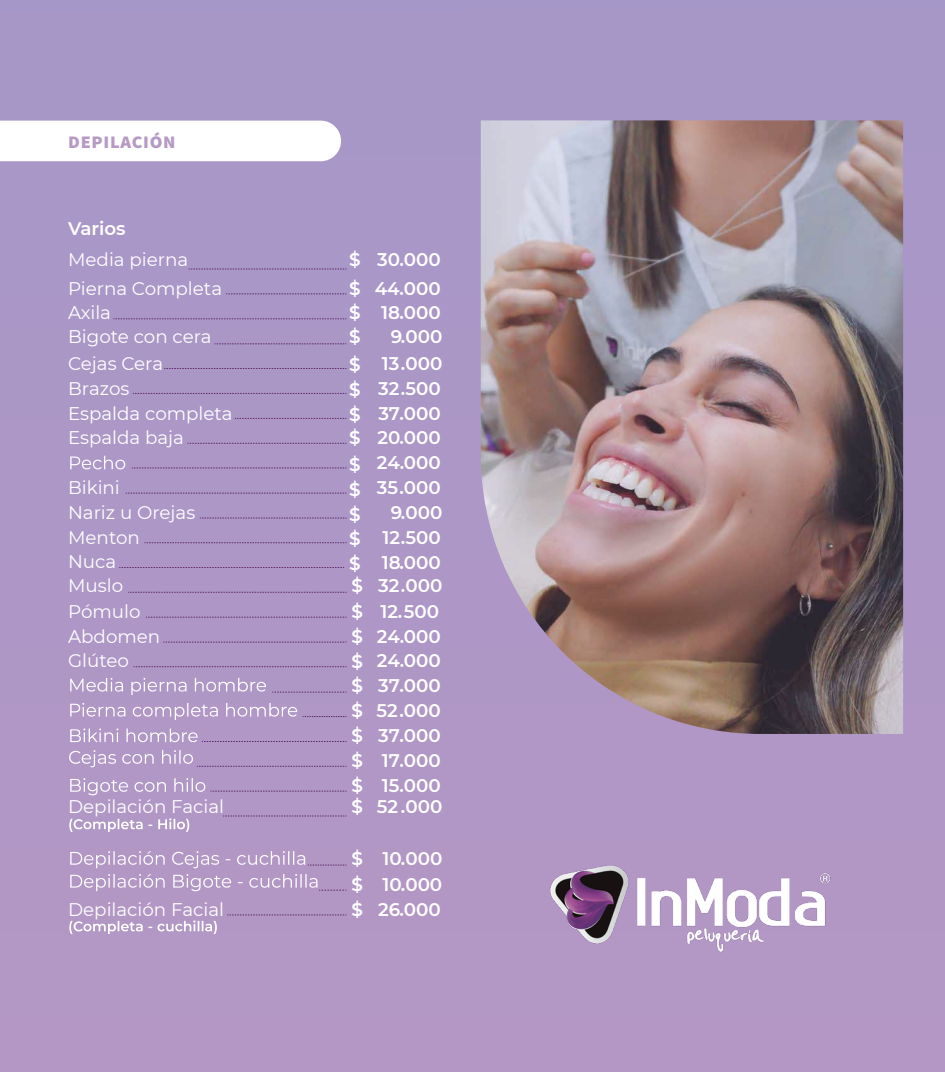
<style>
.page{position:relative;width:945px;height:1072px;background:#ae97c6}
.page>*{position:absolute;margin:0;border:0;box-sizing:border-box;transform-origin:0 0}
.t1{font:600 18.29px "Montserrat";color:#fff}
.t2{font:18.29px "Montserrat";color:#fff}
.t3{font:900 17.68px "Source Sans Pro";letter-spacing:.04em;color:#b69ac5;scale:1.04 1}
</style>
<div class="page">
<img style="left:481px;top:120px;width:422px;height:614px">
<svg style="left:128px;top:592px;width:219px;height:1px"></svg>
<svg style="left:134px;top:666px;width:213px;height:1px"></svg>
<svg style="left:120px;top:567px;width:224px;height:1px"></svg>
<svg style="left:164px;top:642px;width:183px;height:1px"></svg>
<svg style="left:146px;top:617px;width:201px;height:1px"></svg>
<svg style="left:70px;top:703px;width:227px;height:17px;background:#bda8ce"></svg>
<svg style="left:303px;top:716px;width:44px;height:1px"></svg>
<svg style="left:70px;top:778px;width:135px;height:17px;background:#bea9cf"></svg>
<svg style="left:211px;top:791px;width:136px;height:1px"></svg>
<svg style="left:70px;top:678px;width:196px;height:17px;background:#bca9ce"></svg>
<svg style="left:273px;top:692px;width:74px;height:1px"></svg>
<svg style="left:69px;top:750px;width:278px;height:17px;background:#b49cc7"></svg>
<svg style="left:70px;top:728px;width:277px;height:14px;background:#b69ec8"></svg>
<svg style="left:69px;top:818px;width:120px;height:14px"></svg>
<svg style="left:223px;top:815px;width:124px;height:1px"></svg>
<svg style="left:69px;top:920px;width:148px;height:14px"></svg>
<svg style="left:228px;top:914px;width:119px;height:1px"></svg>
<svg style="left:70px;top:874px;width:277px;height:17px;background:#bda6cd"></svg>
<svg style="left:70px;top:851px;width:277px;height:17px;background:#bca5cc"></svg>
<svg style="left:189px;top:269px;width:158px;height:1px"></svg>
<svg style="left:226px;top:293px;width:121px;height:1px"></svg>
<svg style="left:188px;top:443px;width:159px;height:1px"></svg>
<svg style="left:114px;top:318px;width:233px;height:1px"></svg>
<svg style="left:215px;top:343px;width:132px;height:1px"></svg>
<svg style="left:165px;top:368px;width:182px;height:1px"></svg>
<svg style="left:133px;top:393px;width:214px;height:1px"></svg>
<svg style="left:235px;top:418px;width:112px;height:1px"></svg>
<svg style="left:200px;top:518px;width:147px;height:1px"></svg>
<svg style="left:145px;top:542px;width:202px;height:1px"></svg>
<svg style="left:70px;top:456px;width:55px;height:13px"></svg>
<svg style="left:132px;top:467px;width:215px;height:1px"></svg>
<svg style="left:126px;top:493px;width:221px;height:1px"></svg>
<svg style="left:0;top:121px;width:341px;height:40px"></svg>
<img style="left:535px;top:834px;width:314px;height:130px">
<p class="t3" style="left:68px;top:130px;width:105px">DEPILACIÓN</p>
<p class="t1" style="left:68px;top:215px;width:59px">Varios</p>
<p class="t2" style="left:68px;top:247px;width:122px">Media pierna</p>
<p class="t1" style="left:349px;top:247px;width:93px">$ 30.000</p>
<p class="t2" style="left:68px;top:275px;width:156px">Pierna Completa</p>
<p class="t1" style="left:349px;top:275px;width:93px">$ 44.000</p>
<p class="t2" style="left:68px;top:300px;width:44px">Axila</p>
<p class="t1" style="left:349px;top:299px;width:93px">$ 18.000</p>
<p class="t2" style="left:68px;top:324px;width:145px">Bigote con cera</p>
<p class="t1" style="left:349px;top:323px;width:13px">$</p>
<p class="t1" style="left:391px;top:324px;width:53px">9.000</p>
<p class="t2" style="left:68px;top:351px;width:97px">Cejas Cera</p>
<p class="t1" style="left:349px;top:350px;width:95px">$ 13.000</p>
<p class="t2" style="left:68px;top:376px;width:63px">Brazos</p>
<p class="t1" style="left:349px;top:375px;width:93px">$ 32.500</p>
<p class="t2" style="left:68px;top:401px;width:166px">Espalda completa</p>
<p class="t1" style="left:349px;top:400px;width:93px">$ 37.000</p>
<p class="t2" style="left:68px;top:425px;width:117px">Espalda baja</p>
<p class="t1" style="left:349px;top:424px;width:93px">$ 20.000</p>
<p class="t1" style="left:349px;top:450px;width:93px">$ 24.000</p>
<p class="t2" style="left:68px;top:475px;width:53px">Bikini</p>
<p class="t1" style="left:349px;top:475px;width:93px">$ 35.000</p>
<p class="t2" style="left:68px;top:500px;width:129px">Nariz u Orejas</p>
<p class="t1" style="left:349px;top:501px;width:13px">$</p>
<p class="t1" style="left:391px;top:500px;width:53px">9.000</p>
<p class="t2" style="left:68px;top:525px;width:73px">Menton</p>
<p class="t1" style="left:349px;top:525px;width:93px">$ 12.500</p>
<p class="t2" style="left:68px;top:548px;width:50px">Nuca</p>
<p class="t1" style="left:349px;top:549px;width:93px">$ 18.000</p>
<p class="t2" style="left:68px;top:573px;width:57px">Muslo</p>
<p class="t1" style="left:351px;top:573px;width:92px">$ 32.000</p>
<p class="t2" style="left:68px;top:599px;width:74px">Pómulo</p>
<p class="t1" style="left:351px;top:598px;width:89px">$ 12.500</p>
<p class="t2" style="left:68px;top:624px;width:94px">Abdomen</p>
<p class="t1" style="left:351px;top:623px;width:91px">$ 24.000</p>
<p class="t2" style="left:68px;top:648px;width:62px">Glúteo</p>
<p class="t1" style="left:351px;top:648px;width:91px">$ 24.000</p>
<p class="t1" style="left:351px;top:673px;width:13px">$</p>
<p class="t1" style="left:378px;top:673px;width:64px">37.000</p>
<p class="t1" style="left:351px;top:697px;width:91px">$ 52.000</p>
<p class="t1" style="left:351px;top:723px;width:91px">$ 37.000</p>
<p class="t1" style="left:351px;top:747px;width:91px">$ 17.000</p>
<p class="t1" style="left:351px;top:772px;width:91px">$ 15.000</p>
<p class="t2" style="left:68px;top:794px;width:157px">Depilación Facial</p>
<p class="t1" style="left:351px;top:794px;width:92px">$ 52 .000</p>
<p class="t1" style="left:351px;top:845px;width:92px">$ 10.000</p>
<p class="t1" style="left:351px;top:871px;width:92px">$ 10.000</p>
<p class="t2" style="left:68px;top:896px;width:157px">Depilación Facial</p>
<p class="t1" style="left:351px;top:896px;width:91px">$ 26.000</p>
</div>
